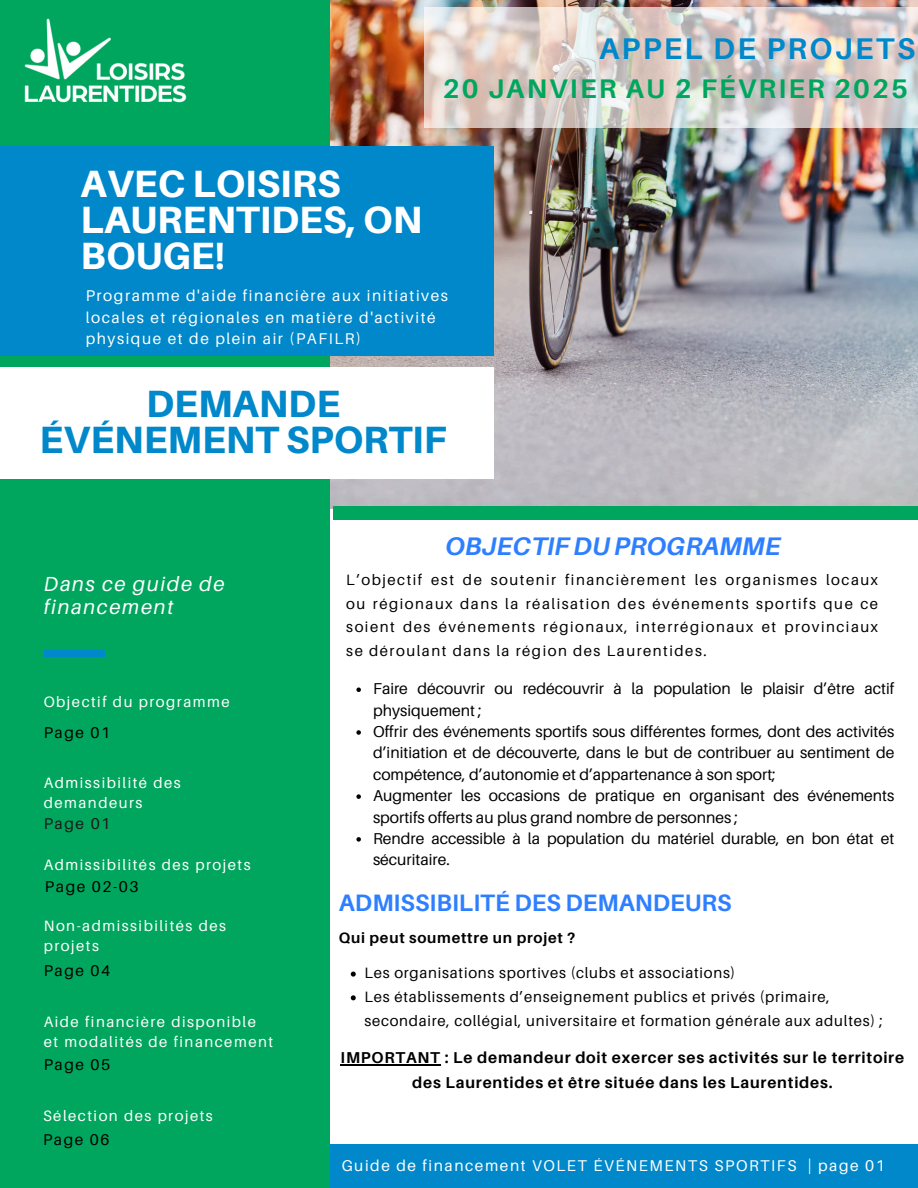
<style>
.page{position:relative;width:918px;height:1188px;background:#fff}
.page>*{position:absolute;margin:0;border:0;box-sizing:border-box;transform-origin:0 0}
.t1{font:800 38.1px/36px "Aileron";color:#fff}
.t2{font:800 38.1px/36px "Aileron";color:#0088ca;text-align:center}
.t3{font:700 30px "Aileron";letter-spacing:.08em;color:#0088ca}
.t4{font:700 27px "Aileron";letter-spacing:.08em;color:#00a65d}
.t5{font:italic 700 25.5px "Aileron";color:#2e7fff}
.t6{font:700 23.7px "Aileron";color:#2e7fff}
.t7{font:italic 20.4px/22.5px "Aileron";letter-spacing:.08em;color:#fff}
.t8{font:15.75px/21.3px "Aileron";color:#000}
.t9{font:700 15.75px/25px "Aileron";letter-spacing:.05em;color:#000;text-align:center}
.t10{font:15.6px/21.1px "Aileron";letter-spacing:.1em;color:#fff}
.t11{font:15.6px "Aileron";letter-spacing:.1em;color:#000}
.t12{font:15.6px "Aileron";letter-spacing:.1em;color:#191919}
.t13{font:15px/23.7px "Aileron";letter-spacing:.05em;color:#000;text-align:justify}
.t14{font:15px/20.2px "Aileron";letter-spacing:.1em;color:#fff}
.t15{font:700 15px "Aileron";letter-spacing:.05em;color:#000}
</style>
<div class="page">
<img style="left:330px;top:0;width:588px;height:508px">
<div style="left:330px;top:1144px;width:588px;height:44px;background:#0088ca"></div>
<div style="left:0;top:0;width:330px;height:1188px;background:#00a65d"></div>
<div style="left:0;top:146px;width:493px;height:209px;background:#0088ca"></div>
<div style="left:334px;top:506px;width:584px;height:14px;background:#00a65d"></div>
<div style="left:44px;top:650px;width:61px;height:6px;background:#0088ca"></div>
<img style="left:24px;top:18px;width:163px;height:85px">
<div style="left:0;top:368px;width:493px;height:111px;background:#fff"></div>
<svg style="left:425px;top:7px;width:493px;height:121px;background:#dad0cb"></svg>
<svg style="left:356px;top:688px;width:5px;height:4px"></svg>
<svg style="left:356px;top:730px;width:5px;height:5px"></svg>
<svg style="left:356px;top:794px;width:5px;height:5px"></svg>
<svg style="left:356px;top:837px;width:5px;height:5px"></svg>
<svg style="left:351px;top:972px;width:5px;height:5px"></svg>
<svg style="left:351px;top:995px;width:5px;height:5px"></svg>
<hr style="left:341px;top:1064px;width:100px;height:1px;background:#000">
<p class="t3" style="left:599px;top:29px;width:318px">APPEL DE PROJETS</p>
<p class="t4" style="left:443px;top:72px;width:467px">20 JANVIER AU 2 FÉVRIER 2025</p>
<h4 class="t1" style="left:81px;top:164px;width:343px">AVEC LOISIRS<br>LAURENTIDES, ON<br>BOUGE!</h4>
<p class="t10" style="left:86px;top:285px;width:364px">Programme d'aide financière aux initiatives locales et régionales en matière d'activité physique et de plein air (PAFILR)</p>
<p class="t2" style="left:40px;top:385px;width:409px">DEMANDE<br>ÉVÉNEMENT SPORTIF</p>
<p class="t7" style="left:44px;top:572px;width:182px">Dans ce guide de financement</p>
<p class="t14" style="left:44px;top:691px;width:187px">Objectif du programme</p>
<p class="t11" style="left:44px;top:723px;width:68px">Page 01</p>
<p class="t14" style="left:44px;top:772px;width:139px">Admissibilité des demandeurs</p>
<h2 class="t12" style="left:44px;top:813px;width:68px">Page 01</h2>
<p class="t14" style="left:44px;top:854px;width:208px">Admissibilités des projets</p>
<h3 class="t11" style="left:45px;top:877px;width:95px">Page 02-03</h3>
<h1 class="t14" style="left:44px;top:915px;width:184px">Non-admissibilités des projets</h1>
<p class="t11" style="left:44px;top:961px;width:68px">Page 04</p>
<h1 class="t14" style="left:44px;top:1011px;width:231px">Aide financière disponible et modalités de financement</h1>
<p class="t11" style="left:44px;top:1055px;width:68px">Page 05</p>
<h2 class="t14" style="left:43px;top:1105px;width:171px">Sélection des projets</h2>
<p class="t11" style="left:43px;top:1130px;width:68px">Page 06</p>
<p class="t5" style="left:445px;top:531px;width:337px">OBJECTIF DU PROGRAMME</p>
<p class="t13" style="left:346px;top:568px;width:533px">L’objectif est de soutenir financièrement les organismes locaux ou régionaux dans la réalisation des événements sportifs que ce soient des événements régionaux, interrégionaux et provinciaux se déroulant dans la région des Laurentides.</p>
<p class="t8" style="left:373px;top:678px;width:523px">Faire découvrir ou redécouvrir à la population le plaisir d’être actif physiquement ;</p>
<p class="t8" style="left:373px;top:721px;width:523px;text-align:justify">Offrir des événements sportifs sous différentes formes, dont des activités d’initiation et de découverte, dans le but de contribuer au sentiment de compétence, d’autonomie et d’appartenance à son sport;</p>
<p class="t8" style="left:373px;top:785px;width:523px">Augmenter les occasions de pratique en organisant des événements sportifs offerts au plus grand nombre de personnes ;</p>
<p class="t8" style="left:373px;top:827px;width:523px">Rendre accessible à la population du matériel durable, en bon état et sécuritaire.</p>
<p class="t6" style="left:339px;top:888px;width:394px">ADMISSIBILITÉ DES DEMANDEURS</p>
<p class="t15" style="left:339px;top:928px;width:238px">Qui peut soumettre un projet ?</p>
<p class="t13" style="left:364px;top:961px;width:372px">Les organisations sportives (clubs et associations)</p>
<p class="t13" style="left:364px;top:985px;width:520px">Les établissements d’enseignement publics et privés (primaire, secondaire, collégial, universitaire et formation générale aux adultes) ;</p>
<p class="t9" style="left:341px;top:1045px;width:565px">IMPORTANT : Le demandeur doit exercer ses activités sur le territoire des Laurentides et être située dans les Laurentides.</p>
<p class="t10" style="left:342px;top:1154px;width:456px">Guide de financement VOLET ÉVÉNEMENTS SPORTIFS</p>
<p class="t10" style="left:808px;top:1154px;width:78px">| page 01</p>
</div>
